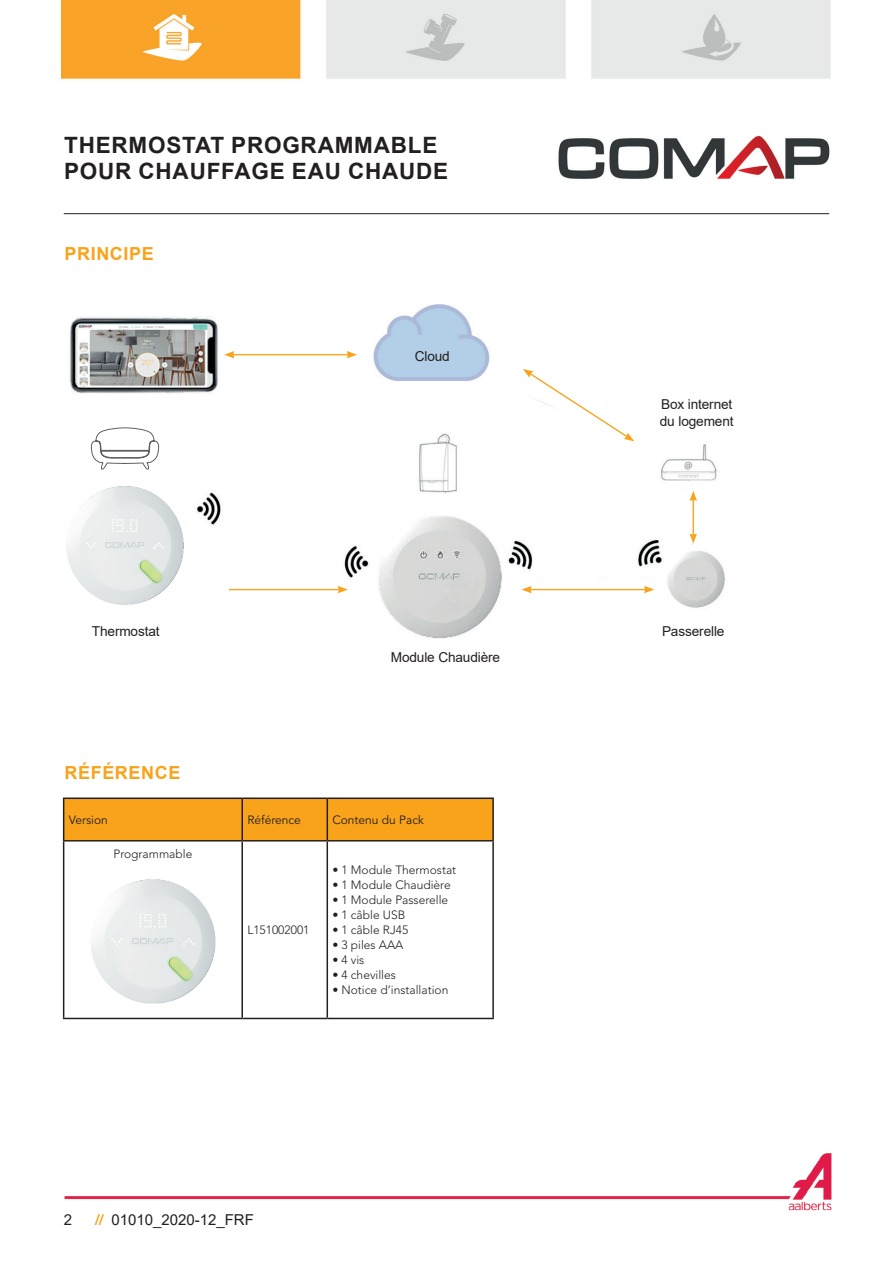
<style>
.page{position:relative;width:893px;height:1263px;background:#fff}
.page>*{position:absolute;margin:0;border:0;box-sizing:border-box;transform-origin:0 0}
.t1{font:700 22.5px/25.5px "Arial";letter-spacing:.035em;color:#231f20}
.t2{font:700 18px "Arial";letter-spacing:.035em;color:#f9a31b}
.t3{font:15px "Arial";color:#231f20}
.t4{font:13.65px/16.4px "Arial";letter-spacing:-.01em;color:#231f20}
.t5{font:300 12px "Avenir LT Std";color:#231f20}
.t6{font:12px "Avenir LT Std";color:#231f20}
.s1{font-weight:700;color:#f9a31b}
</style>
<div class="page">
<img style="left:64px;top:1153px;width:768px;height:58px">
<img style="left:61px;top:0;width:770px;height:79px">
<img style="left:558px;top:135px;width:272px;height:44px">
<hr style="left:64px;top:213px;width:765px;height:1px;background:#231f20">
<img style="left:70px;top:304px;width:655px;height:335px">
<hr style="left:232px;top:354px;width:117px;height:1px;background:#f9a31b">
<svg style="left:224px;top:351px;width:10px;height:7px"></svg>
<svg style="left:347px;top:351px;width:10px;height:7px"></svg>
<hr style="left:529px;top:589px;width:117px;height:1px;background:#f9a31b">
<svg style="left:521px;top:586px;width:11px;height:7px"></svg>
<svg style="left:644px;top:586px;width:10px;height:7px"></svg>
<svg style="left:523px;top:369px;width:111px;height:72px"></svg>
<hr style="left:693px;top:499px;width:1px;height:37px;background:#f9a31b">
<svg style="left:689px;top:491px;width:8px;height:10px"></svg>
<svg style="left:689px;top:533px;width:8px;height:11px"></svg>
<hr style="left:229px;top:589px;width:111px;height:1px;background:#f9a31b">
<svg style="left:338px;top:586px;width:10px;height:7px"></svg>
<img style="left:66px;top:480px;width:122px;height:127px">
<svg style="left:91px;top:428px;width:68px;height:42px"></svg>
<div style="left:64px;top:799px;width:428px;height:41px;background:#f9a31b"></div>
<hr style="left:63px;top:797px;width:179px;height:2px;background:#231f20">
<hr style="left:63px;top:799px;width:1px;height:41px;background:#231f20">
<hr style="left:242px;top:797px;width:85px;height:2px;background:#231f20">
<hr style="left:241px;top:799px;width:2px;height:41px;background:#231f20">
<hr style="left:327px;top:797px;width:167px;height:2px;background:#231f20">
<hr style="left:327px;top:799px;width:1px;height:41px;background:#231f20">
<hr style="left:492px;top:799px;width:2px;height:41px;background:#231f20">
<hr style="left:63px;top:840px;width:179px;height:1px;background:#231f20">
<hr style="left:63px;top:841px;width:1px;height:177px;background:#231f20">
<hr style="left:242px;top:840px;width:85px;height:1px;background:#231f20">
<hr style="left:241px;top:841px;width:2px;height:177px;background:#231f20">
<hr style="left:327px;top:840px;width:167px;height:1px;background:#231f20">
<hr style="left:327px;top:841px;width:1px;height:177px;background:#231f20">
<hr style="left:492px;top:841px;width:2px;height:177px;background:#231f20">
<hr style="left:63px;top:1018px;width:179px;height:1px;background:#231f20">
<hr style="left:242px;top:1018px;width:85px;height:1px;background:#231f20">
<hr style="left:327px;top:1018px;width:167px;height:1px;background:#231f20">
<img style="left:91px;top:879px;width:125px;height:125px">
<h1 class="t1" style="left:64px;top:133px;width:386px">THERMOSTAT PROGRAMMABLE<br>POUR CHAUFFAGE EAU CHAUDE</h1>
<h2 class="t2" style="left:64px;top:241px;width:91px">PRINCIPE</h2>
<p class="t4" style="left:92px;top:623px;width:69px">Thermostat</p>
<p class="t4" style="left:415px;top:348px;width:37px">Cloud</p>
<p class="t4" style="left:391px;top:649px;width:111px">Module Chaudière</p>
<h2 class="t2" style="left:64px;top:759px;width:118px">RÉFÉRENCE</h2>
<p class="t6" style="left:69px;top:813px;width:41px">Version</p>
<p class="t6" style="left:247px;top:813px;width:55px">Référence</p>
<p class="t6" style="left:332px;top:813px;width:93px">Contenu du Pack</p>
<p class="t5" style="left:113px;top:847px;width:80px">Programmable</p>
<p class="t5" style="left:247px;top:923px;width:64px">L151002001</p>
<p class="t5" style="left:332px;top:863px;width:125px">• 1 Module Thermostat</p>
<p class="t5" style="left:332px;top:878px;width:120px">• 1 Module Chaudière</p>
<p class="t5" style="left:332px;top:893px;width:117px">• 1 Module Passerelle</p>
<p class="t5" style="left:332px;top:908px;width:74px">• 1 câble USB</p>
<p class="t5" style="left:332px;top:923px;width:77px">• 1 câble RJ45</p>
<p class="t5" style="left:332px;top:938px;width:73px">• 3 piles AAA</p>
<p class="t5" style="left:332px;top:953px;width:34px">• 4 vis</p>
<p class="t5" style="left:332px;top:968px;width:65px">• 4 chevilles</p>
<p class="t5" style="left:332px;top:983px;width:118px">• Notice d’installation</p>
<p class="t3" style="left:64px;top:1209px;width:10px">2</p>
<p class="t3" style="left:95px;top:1209px;width:161px"><span class="s1">//</span> 01010_2020-12_FRF</p>
<p class="t4" style="left:660px;top:396px;width:75px">Box internet du logement</p>
<p class="t4" style="left:662px;top:623px;width:64px">Passerelle</p>
</div>
